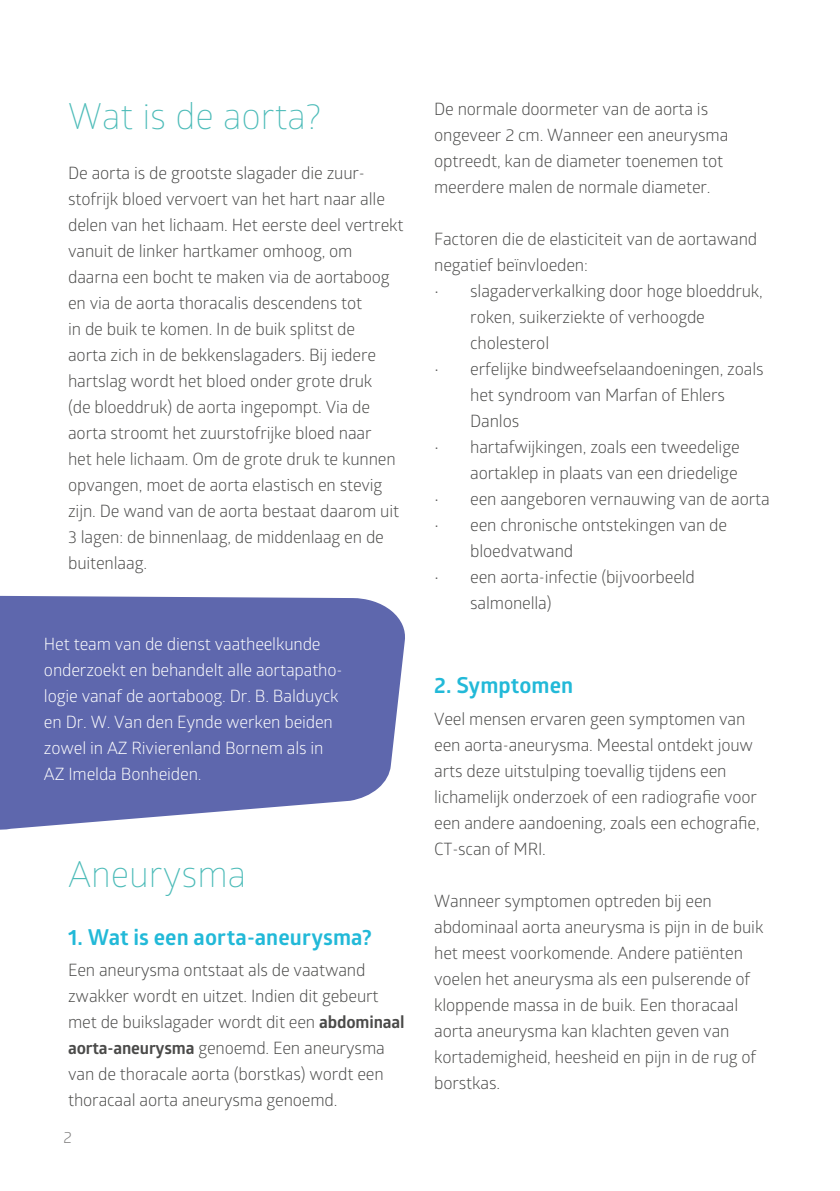
<style>
.page{position:relative;width:840px;height:1191px;background:#fff}
.page>*{position:absolute;margin:0;border:0;box-sizing:border-box;transform-origin:0 0}
.t1{font:300 36px "Glober";color:#4cbbb8}
.t2{font:700 22px "Glober";letter-spacing:.005em;color:#22b9d8}
.t3{font:17px/26px "Glober";letter-spacing:-.01em;color:#4a4a49}
.t4{font:17px/26px "Glober";letter-spacing:-.01em;color:#fff}
.t5{font:16px "Glober";color:#7c7b7b}
.s1{font-weight:700}
</style>
<div class="page">
<svg style="left:0;top:595px;width:405px;height:235px;background:#6e76b5"></svg>
<h1 class="t1" style="left:68px;top:91px;width:254px">Wat is de aorta?</h1>
<p class="t3" style="left:68px;top:159px;width:337px">De aorta is de grootste slagader die zuur&shy;stofrijk bloed vervoert van het hart naar alle delen van het lichaam. Het eerste deel vertrekt vanuit de linker hartkamer omhoog, om daarna een bocht te maken via de aortaboog en via de aorta thoracalis descendens tot<br>in de buik te komen. In de buik splitst de<br>aorta zich in de bekkenslagaders. Bij iedere hartslag wordt het bloed onder grote druk<br>(de bloeddruk) de aorta ingepompt. Via de aorta stroomt het zuurstofrijke bloed naar<br>het hele lichaam. Om de grote druk te kunnen opvangen, moet de aorta elastisch en stevig zijn. De wand van de aorta bestaat daarom uit 3 lagen: de binnenlaag, de middenlaag en de buitenlaag.</p>
<p class="t4" style="left:44px;top:630px;width:300px">Het team van de dienst vaatheelkunde onderzoekt en behandelt alle aortapatho&shy;logie vanaf de aortaboog. Dr. B. Balduyck en Dr. W. Van den Eynde werken beiden zowel in AZ Rivierenland Bornem als in AZ Imelda Bonheiden.</p>
<h1 class="t1" style="left:68px;top:848px;width:179px">Aneurysma</h1>
<p class="t2" style="left:68px;top:921px;width:305px">1. Wat is een aorta-aneurysma?</p>
<p class="t3" style="left:68px;top:956px;width:338px">Een aneurysma ontstaat als de vaatwand zwakker wordt en uitzet. Indien dit gebeurt met de buikslagader wordt dit een <span class="s1">abdominaal aorta-aneurysma</span> genoemd. Een aneurysma van de thoracale aorta (borstkas) wordt een thoracaal aorta aneurysma genoemd.</p>
<p class="t5" style="left:63px;top:1125px;width:10px">2</p>
<p class="t3" style="left:434px;top:95px;width:295px">De normale doormeter van de aorta is ongeveer 2 cm. Wanneer een aneurysma optreedt, kan de diameter toenemen tot meerdere malen de normale diameter.</p>
<p class="t3" style="left:434px;top:225px;width:324px">Factoren die de elasticiteit van de aortawand negatief beïnvloeden:</p>
<p class="t3" style="left:470px;top:277px;width:294px;text-indent:-36px">• slagaderverkalking door hoge bloeddruk, roken, suikerziekte of verhoogde cholesterol</p>
<p class="t3" style="left:470px;top:355px;width:295px;text-indent:-36px">• erfelijke bindweefselaandoeningen, zoals het syndroom van Marfan of Ehlers<br>Danlos</p>
<p class="t3" style="left:434px;top:433px;width:307px;text-align:right">• hartafwijkingen, zoals een tweedelige aortaklep in plaats van een driedelige</p>
<p class="t3" style="left:434px;top:485px;width:337px">• een aangeboren vernauwing van de aorta</p>
<p class="t3" style="left:470px;top:511px;width:258px;text-indent:-36px">• een chronische ontstekingen van de bloedvatwand</p>
<p class="t3" style="left:470px;top:563px;width:226px;text-indent:-36px">• een aorta-infectie (bijvoorbeeld salmonella)</p>
<p class="t2" style="left:434px;top:670px;width:141px">2. Symptomen</p>
<p class="t3" style="left:434px;top:705px;width:327px">Veel mensen ervaren geen symptomen van een aorta-aneurysma. Meestal ontdekt jouw arts deze uitstulping toevallig tijdens een lichamelijk onderzoek of een radiografie voor een andere aandoening, zoals een echografie, CT-scan of MRI.</p>
<p class="t3" style="left:434px;top:887px;width:330px">Wanneer symptomen optreden bij een abdominaal aorta aneurysma is pijn in de buik het meest voorkomende. Andere patiënten voelen het aneurysma als een pulserende of kloppende massa in de buik. Een thoracaal aorta aneurysma kan klachten geven van kortademigheid, heesheid en pijn in de rug of borstkas.</p>
</div>
